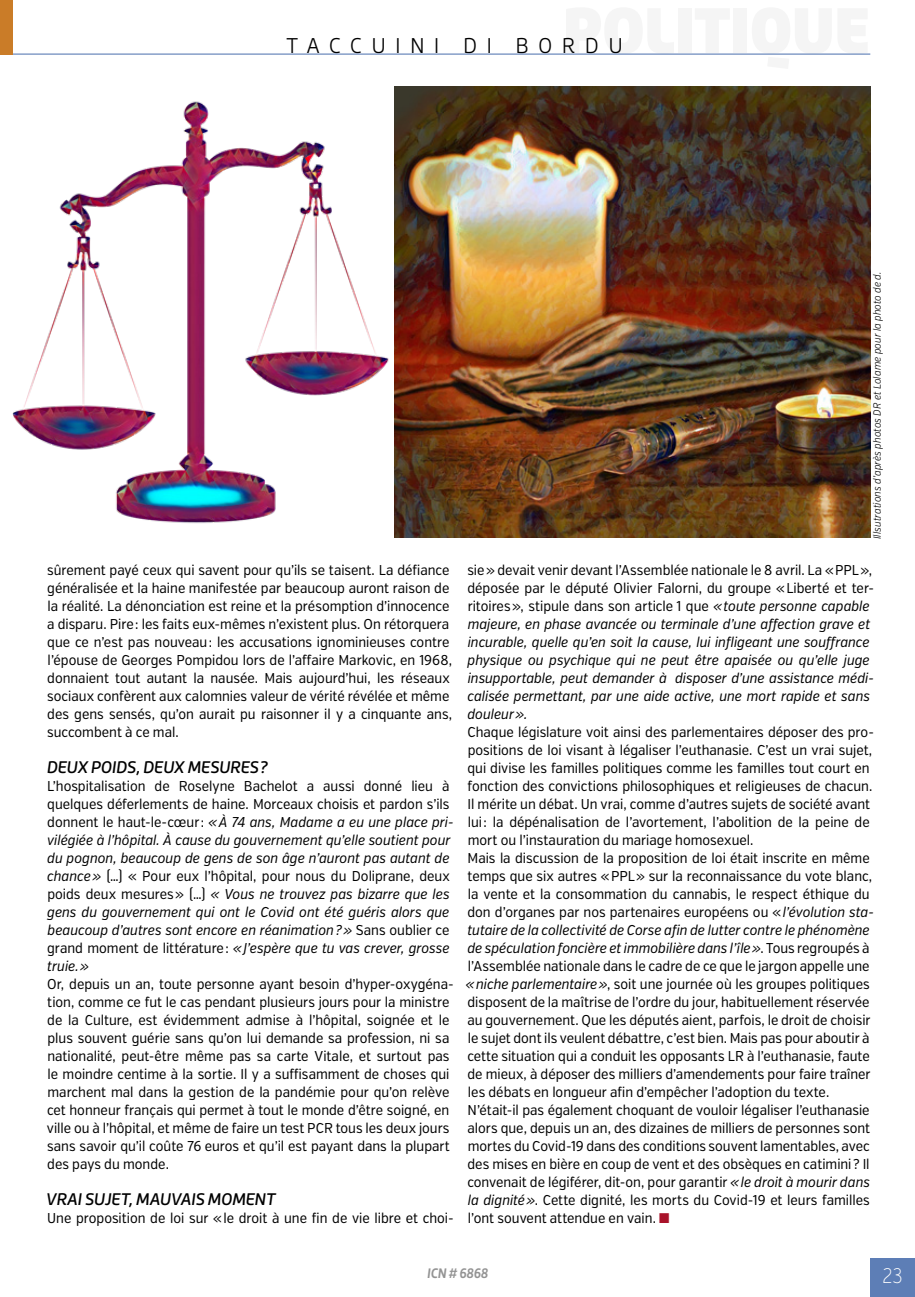
<style>
.page{position:relative;width:915px;height:1297px;background:#fff}
.page>*{position:absolute;margin:0;border:0;box-sizing:border-box;transform-origin:0 0}
.t1{font:300 21px "Roihu";letter-spacing:.49em;color:#000;scale:.95 1}
.t2{font:200 21px "Verb Cond";color:#fff;scale:.9 1}
.t3{font:italic 500 16.5px "Roihu";letter-spacing:-.01em;color:#000;scale:.96 1}
.t4{font:14.25px/18px "Verb Cond";color:#000;scale:.96 1}
.t5{font:italic 14.25px/18px "Verb Cond";color:#000;scale:.96 1}
.t6{font:italic 700 13.5px "Roihu";letter-spacing:-.01em;color:#939393;scale:.9 1}
.t7{font:italic 300 10.5px "Verb Cond";letter-spacing:.01em;color:#000;scale:.95 1}
.s1{font-style:normal}
.s2{font-style:italic}
.s3{color:#a9132a}
</style>
<div class="page">
<hr style="left:1px;top:54px;width:869px;height:1px;background:#5d7eb6">
<div style="left:0;top:0;width:13px;height:55px;background:#ca7c28"></div>
<div style="left:870px;top:1258px;width:44px;height:39px;background:#5d7eb6"></div>
<img style="left:12px;top:101px;width:377px;height:423px">
<img style="left:394px;top:86px;width:476px;height:452px">
<h1 class="t1" style="left:286px;top:33px;width:355px">TACCUINI DI BORDU</h1>
<p class="t7" style="left:870px;top:539px;width:284px;rotate:-90deg">Illsutrations d’après photos DR et Lolame pour la photo de d.</p>
<p class="t4" style="left:47px;top:561px;width:423px">sûrement payé ceux qui savent pour qu’ils se taisent. La défiance généralisée et la haine manifestée par beaucoup auront raison de la réalité. La dénonciation est reine et la présomption d’innocence a disparu. Pire: les faits eux-mêmes n’existent plus. On rétorquera que ce n’est pas nouveau: les accusations ignominieuses contre l’épouse de Georges Pompidou lors de l’affaire Markovic, en 1968, donnaient tout autant la nausée. Mais aujourd’hui, les réseaux sociaux confèrent aux calomnies valeur de vérité révélée et même des gens sensés, qu’on aurait pu raisonner il y a cinquante ans, succombent à ce mal.</p>
<p class="t3" style="left:46px;top:758px;width:231px">DEUX POIDS, DEUX MESURES ?</p>
<p class="t5" style="left:47px;top:777px;width:425px"><span class="s1">L’hospitalisation de Roselyne Bachelot a aussi donné lieu à quelques déferlements de haine. Morceaux choisis et pardon s’ils donnent le haut-le-cœur:</span> «À 74 ans, Madame a eu une place pri&shy;vilégiée à l’hôpital. À cause du gouvernement qu’elle soutient pour du pognon, beaucoup de gens de son âge n’auront pas autant de chance» <span class="s1">(…) « Pour eux l’hôpital, pour nous du Doliprane, deux poids deux mesures» (…)</span> « Vous ne trouvez pas bizarre que les gens du gouvernement qui ont le Covid ont été guéris alors que beaucoup d’autres sont encore en réanimation?» <span class="s1">Sans oublier ce grand moment de littérature:</span> «J’espère que tu vas crever, grosse truie.»</p>
<p class="t4" style="left:47px;top:975px;width:425px">Or, depuis un an, toute personne ayant besoin d’hyper-oxygéna&shy;tion, comme ce fut le cas pendant plusieurs jours pour la ministre de la Culture, est évidemment admise à l’hôpital, soignée et le plus souvent guérie sans qu’on lui demande sa profession, ni sa nationalité, peut-être même pas sa carte Vitale, et surtout pas le moindre centime à la sortie. Il y a suffisamment de choses qui marchent mal dans la gestion de la pandémie pour qu’on relève cet honneur français qui permet à tout le monde d’être soigné, en ville ou à l’hôpital, et même de faire un test PCR tous les deux jours sans savoir qu’il coûte 76 euros et qu’il est payant dans la plupart des pays du monde.</p>
<p class="t3" style="left:45px;top:1190px;width:240px">VRAI SUJET, MAUVAIS MOMENT</p>
<p class="t4" style="left:47px;top:1209px;width:425px">Une proposition de loi sur «le droit à une fin de vie libre et choi-</p>
<p class="t5" style="left:467px;top:561px;width:425px"><span class="s1">sie» devait venir devant l’Assemblée nationale le 8 avril. La «PPL», déposée par le député Olivier Falorni, du groupe «Liberté et ter&shy;ritoires», stipule dans son article 1 que</span> «toute personne capable majeure, en phase avancée ou terminale d’une affection grave et incurable, quelle qu’en soit la cause, lui infligeant une souffrance physique ou psychique qui ne peut être apaisée ou qu’elle juge insupportable, peut demander à̀ disposer d’une assistance médi&shy;calisée permettant, par une aide active, une mort rapide et sans douleur».</p>
<p class="t4" style="left:465px;top:723px;width:426px">Chaque législature voit ainsi des parlementaires déposer des pro&shy;positions de loi visant à légaliser l’euthanasie. C’est un vrai sujet, qui divise les familles politiques comme les familles tout court en fonction des convictions philosophiques et religieuses de chacun.<br>Il mérite un débat. Un vrai, comme d’autres sujets de société avant lui: la dépénalisation de l’avortement, l’abolition de la peine de mort ou l’instauration du mariage homosexuel.<br>Mais la discussion de la proposition de loi était inscrite en même temps que six autres «PPL» sur la reconnaissance du vote blanc, la vente et la consommation du cannabis, le respect éthique du don d’organes par nos partenaires européens ou «<span class="s2">l’évolution sta&shy;tutaire de la collectivité de Corse afin de lutter contre le phénomène de spéculation foncière et immobilière dans l’île»</span>. Tous regroupés à l’Assemblée nationale dans le cadre de ce que le jargon appelle une <span class="s2">«niche parlementaire»</span>, soit une journée où les groupes politiques disposent de la maîtrise de l’ordre du jour, habituellement réservée au gouvernement. Que les députés aient, parfois, le droit de choisir le sujet dont ils veulent débattre, c’est bien. Mais pas pour aboutir à cette situation qui a conduit les opposants LR à l’euthanasie, faute de mieux, à déposer des milliers d’amendements pour faire traîner les débats en longueur afin d’empêcher l’adoption du texte.<br>N’était-il pas également choquant de vouloir légaliser l’euthanasie alors que, depuis un an, des dizaines de milliers de personnes sont mortes du Covid-19 dans des conditions souvent lamentables, avec des mises en bière en coup de vent et des obsèques en catimini? Il convenait de légiférer, dit-on, pour garantir <span class="s2">«le droit à mourir dans la dignité»</span>. Cette dignité, les morts du Covid-19 et leurs familles l’ont souvent attendue en vain. <span class="s3">■</span></p>
<p class="t6" style="left:427px;top:1265px;width:69px">ICN # 6868</p>
<h1 class="t2" style="left:882px;top:1263px;width:24px">23</h1>
</div>
